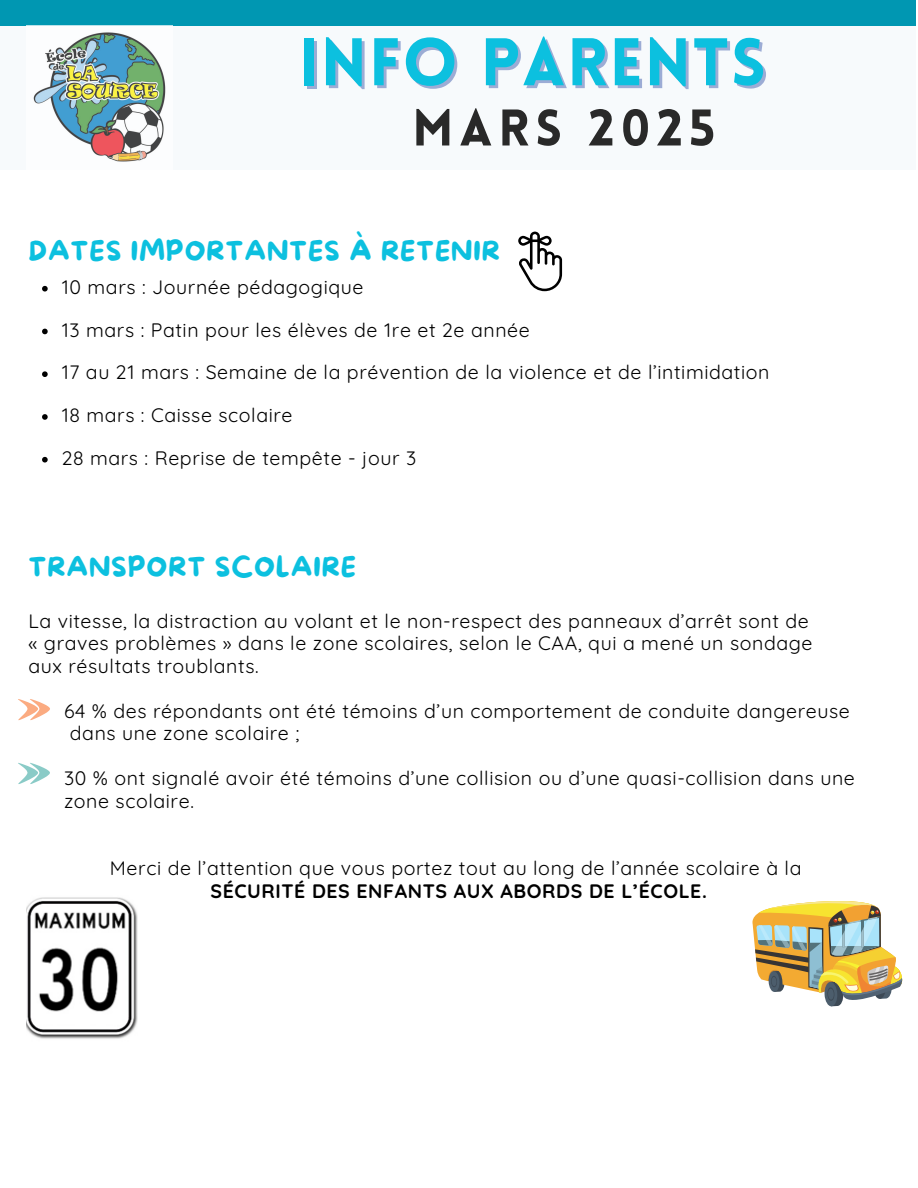
<style>
.page{position:relative;width:918px;height:1188px;background:#fff}
.page>*{position:absolute;margin:0;border:0;box-sizing:border-box;transform-origin:0 0}
.t1{font:900 65.85px "Lovelo";letter-spacing:.03em;color:#0cc0df}
.t2{font:900 50.4px "Lovelo";letter-spacing:.12em;color:#292929}
.t3{font:27px "More Sugar";letter-spacing:.03em;color:#0cc0df}
.t4{font:19.5px "Quicksand";letter-spacing:.03em;color:#000}
.t5{font:700 19.5px "Quicksand";letter-spacing:.03em;color:#000}
</style>
<div class="page">
<div style="left:0;top:0;width:916px;height:170px;background:#f7fafc"></div>
<div style="left:0;top:0;width:916px;height:26px;background:#0097b2"></div>
<svg style="left:42px;top:286px;width:6px;height:6px"></svg>
<svg style="left:42px;top:329px;width:6px;height:5px"></svg>
<svg style="left:42px;top:371px;width:6px;height:6px"></svg>
<svg style="left:42px;top:414px;width:6px;height:6px"></svg>
<svg style="left:42px;top:457px;width:6px;height:6px"></svg>
<img style="left:26px;top:25px;width:147px;height:137px">
<svg style="left:752px;top:901px;width:150px;height:105px"></svg>
<img style="left:26px;top:897px;width:112px;height:142px">
<svg style="left:18px;top:763px;width:32px;height:21px"></svg>
<svg style="left:18px;top:699px;width:32px;height:21px"></svg>
<svg style="left:518px;top:232px;width:44px;height:59px"></svg>
<p class="t1" style="left:299px;top:36px;width:469px">INFO PARENTS</p>
<p class="t2" style="left:412px;top:108px;width:305px">MARS 2025</p>
<h1 class="t3" style="left:29px;top:236px;width:473px">DATES IMPORTANTES À RETENIR</h1>
<h2 class="t4" style="left:62px;top:274px;width:303px">10 mars : Journée pédagogique</h2>
<p class="t4" style="left:62px;top:317px;width:470px">13 mars : Patin pour les élèves de 1re et 2e année</p>
<h3 class="t4" style="left:62px;top:360px;width:709px">17 au 21 mars : Semaine de la prévention de la violence et de l’intimidation</h3>
<p class="t4" style="left:62px;top:403px;width:232px">18 mars : Caisse scolaire</p>
<p class="t4" style="left:62px;top:445px;width:356px">28 mars : Reprise de tempête - jour 3</p>
<p class="t3" style="left:29px;top:552px;width:329px">TRANSPORT SCOLAIRE</p>
<p class="t4" style="left:29px;top:608px;width:782px">La vitesse, la distraction au volant et le non-respect des panneaux d’arrêt sont de</p>
<p class="t4" style="left:29px;top:631px;width:786px">« graves problèmes » dans le zone scolaires, selon le CAA, qui a mené un sondage</p>
<h3 class="t4" style="left:29px;top:653px;width:232px">aux résultats troublants.</h3>
<p class="t4" style="left:64px;top:698px;width:787px">64 % des répondants ont été témoins d’un comportement de conduite dangereuse</p>
<p class="t4" style="left:70px;top:721px;width:231px">dans une zone scolaire ;</p>
<p class="t4" style="left:64px;top:766px;width:792px">30 % ont signalé avoir été témoins d’une collision ou d’une quasi-collision dans une</p>
<p class="t4" style="left:64px;top:788px;width:131px">zone scolaire.</p>
<p class="t4" style="left:110px;top:856px;width:693px">Merci de l’attention que vous portez tout au long de l’année scolaire à la</p>
<p class="t5" style="left:210px;top:878px;width:498px">SÉCURITÉ DES ENFANTS AUX ABORDS DE L’ÉCOLE.</p>
</div>
